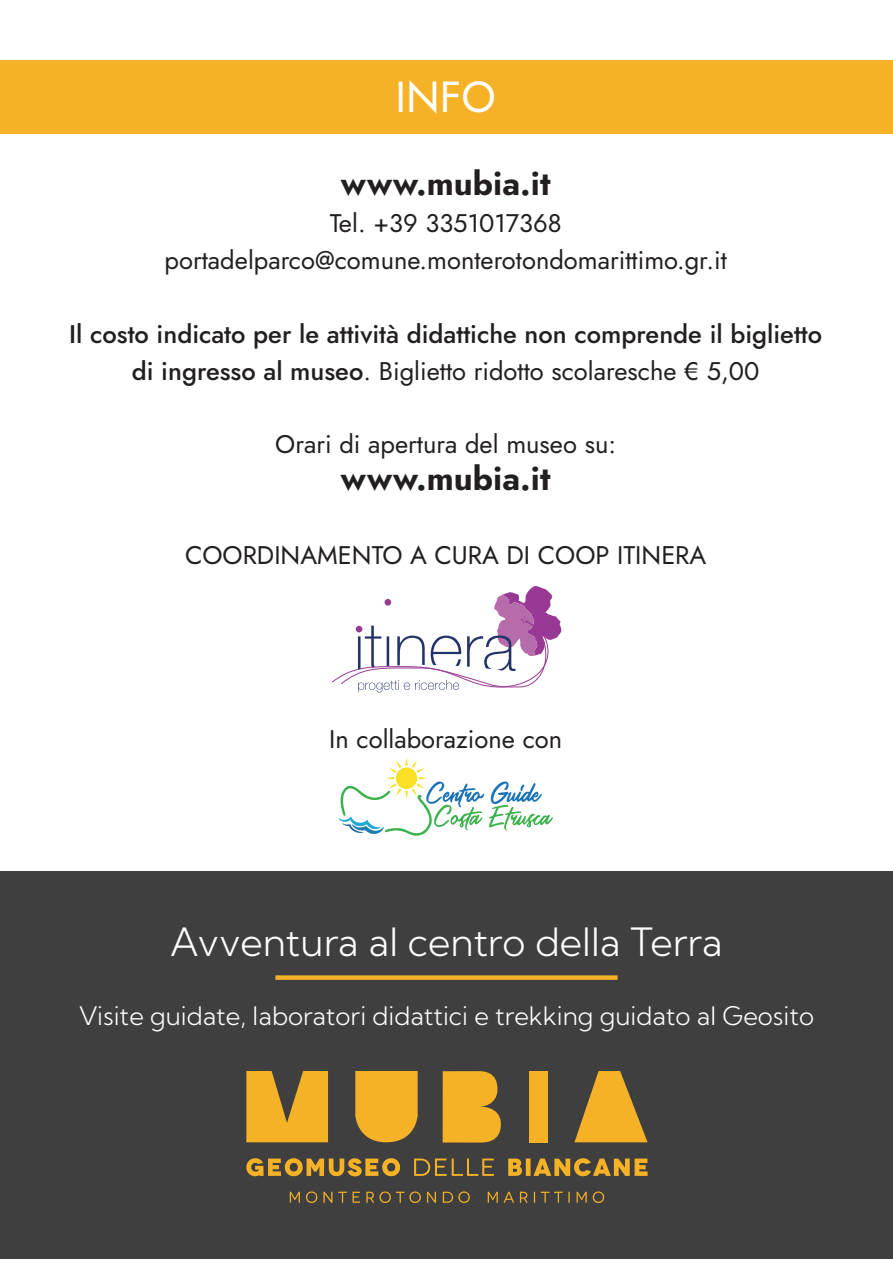
<style>
.page{position:relative;width:893px;height:1263px;background:#fff}
.page>*{position:absolute;margin:0;border:0;box-sizing:border-box;transform-origin:0 0}
.t1{font:43.5px "Jost";color:#fff}
.t2{font:300 39px "Kumbh Sans";color:#fff}
.t3{font:700 33px "Jost";color:#231f20}
.t4{font:25.5px/36.9px "Jost";color:#231f20;text-align:center}
.t5{font:500 25.5px/36.9px "Jost";color:#231f20;text-align:center}
.t6{font:300 25.5px "Kumbh Sans";color:#fff}
.s1{font-weight:400}
</style>
<div class="page">
<div style="left:0;top:60px;width:893px;height:73px;background:#f6b227"></div>
<svg style="left:338px;top:758px;width:215px;height:78px"></svg>
<svg style="left:332px;top:586px;width:229px;height:106px"></svg>
<div style="left:0;top:871px;width:893px;height:387px;background:#3f3f40"></div>
<div style="left:275px;top:975px;width:343px;height:5px;background:#f6b227"></div>
<svg style="left:246px;top:1071px;width:82px;height:71px;background:#dba12a"></svg>
<svg style="left:355px;top:1071px;width:63px;height:71px;background:#e6a729"></svg>
<svg style="left:443px;top:1071px;width:58px;height:72px;background:#e3a629"></svg>
<div style="left:530px;top:1071px;width:18px;height:71px;background:#f6b227"></div>
<svg style="left:574px;top:1071px;width:74px;height:71px"></svg>
<svg style="left:246px;top:1158px;width:154px;height:18px"></svg>
<svg style="left:414px;top:1158px;width:80px;height:18px"></svg>
<svg style="left:508px;top:1158px;width:140px;height:18px"></svg>
<svg style="left:290px;top:1191px;width:314px;height:12px"></svg>
<h1 class="t1" style="left:395px;top:66px;width:102px">INFO</h1>
<p class="t3" style="left:341px;top:160px;width:211px">www.mubia.it</p>
<p class="t4" style="left:165px;top:205px;width:564px">Tel. +39 3351017368 portadelparco@comune.monterotondomarittimo.gr.it</p>
<p class="t5" style="left:69px;top:315px;width:754px">Il costo indicato per le attività didattiche non comprende il biglietto di ingresso al museo<span class="s1">. Biglietto ridotto scolaresche € 5,00</span></p>
<p class="t4" style="left:275px;top:426px;width:342px">Orari di apertura del museo su:</p>
<p class="t3" style="left:341px;top:455px;width:211px">www.mubia.it</p>
<p class="t4" style="left:185px;top:537px;width:523px">COORDINAMENTO A CURA DI COOP ITINERA</p>
<p class="t4" style="left:329px;top:721px;width:234px">In collaborazione con</p>
<h2 class="t2" style="left:170px;top:917px;width:554px">Avventura al centro della Terra</h2>
<p class="t6" style="left:79px;top:1000px;width:737px">Visite guidate, laboratori didattici e trekking guidato al Geosito</p>
</div>
